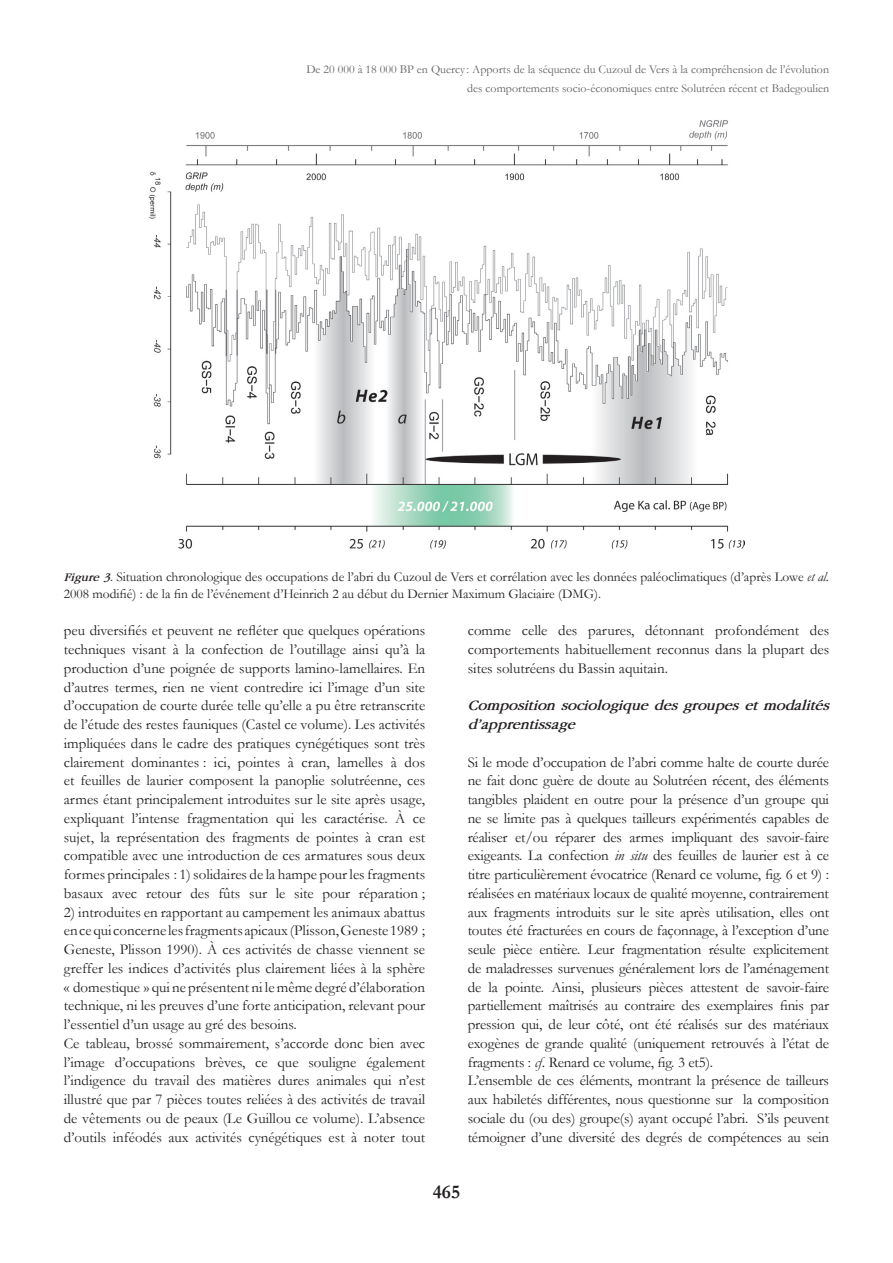
<style>
.page{position:relative;width:893px;height:1263px;background:#fff}
.page>*{position:absolute;margin:0;border:0;box-sizing:border-box;transform-origin:0 0}
.t1{font:700 19.5px "Garamond";color:#231f20}
.t2{font:15px/18.8px "Garamond";letter-spacing:-.01em;color:#231f20;text-align:justify}
.t3{font:italic 700 15px/18.8px "Garamond";letter-spacing:-.01em;color:#231f20}
.t4{font:13.5px/16.5px "Garamond";color:#231f20}
.t5{font:12px/18.8px "Garamond";color:#636366;text-align:right}
.s1{font-weight:700;font-style:italic;font-size:12px}
.s2{font-style:italic}
.s3{font-style:inherit}
</style>
<div class="page">
<img style="left:149px;top:120px;width:595px;height:429px">
<p class="t5" style="left:306px;top:59px;width:524px">De 20 000 à 18 000 BP en Quercy : Apports de la séquence du Cuzoul de Vers à la compréhension de l’évolution des comportements socio-économiques entre Solutréen récent et Badegoulien</p>
<p class="t4" style="left:64px;top:568px;width:767px"><span class="s1">Figure 3</span>. Situation chronologique des occupations de l’abri du Cuzoul de Vers et corrélation avec les données paléoclimatiques (d’après Lowe <span class="s2">et al.<br></span>2008 modifié) : de la fin de l’événement d’Heinrich 2 au début du Dernier Maximum Glaciaire (DMG).</p>
<p class="t2" style="left:64px;top:621px;width:363px">peu diversifiés et peuvent ne refléter que quelques opérations techniques visant à la confection de l’outillage ainsi qu’à la production d’une poignée de supports lamino-lamellaires. En d’autres termes, rien ne vient contredire ici l’image d’un site d’occupation de courte durée telle qu’elle a pu être retranscrite de l’étude des restes fauniques (Castel ce volume). Les activités impliquées dans le cadre des pratiques cynégétiques sont très clairement dominantes : ici, pointes à cran, lamelles à dos et feuilles de laurier composent la panoplie solutréenne, ces armes étant principalement introduites sur le site après usage, expliquant l’intense fragmentation qui les caractérise. À ce sujet, la représentation des fragments de pointes à cran est compatible avec une introduction de ces armatures sous deux formes principales : 1) solidaires de la hampe pour les fragments basaux avec retour des fûts sur le site pour réparation ;</p>
<p class="t2" style="left:64px;top:902px;width:363px;text-align:left">2) introduites en rapportant au campement les animaux abattus en ce qui concerne les fragments apicaux (Plisson, Geneste 1989 ; Geneste, Plisson 1990). À ces activités de chasse viennent se greffer les indices d’activités plus clairement liées à la sphère « domestique » qui ne présentent ni le même degré d’élaboration technique, ni les preuves d’une forte anticipation, relevant pour l’essentiel d’un usage au gré des besoins.<br>Ce tableau, brossé sommairement, s’accorde donc bien avec l’image d’occupations brèves, ce que souligne également l’indigence du travail des matières dures animales qui n’est illustré que par 7 pièces toutes reliées à des activités de travail de vêtements ou de peaux (Le Guillou ce volume). L’absence d’outils inféodés aux activités cynégétiques est à noter tout</p>
<p class="t2" style="left:468px;top:621px;width:363px">comme celle des parures, détonnant profondément des comportements habituellement reconnus dans la plupart des sites solutréens du Bassin aquitain.</p>
<p class="t3" style="left:468px;top:696px;width:363px">Composition sociologique des groupes et modalités d’apprentissage</p>
<p class="t2" style="left:468px;top:752px;width:363px;text-align:left">Si le mode d’occupation de l’abri comme halte de courte durée ne fait donc guère de doute au Solutréen récent, des éléments tangibles plaident en outre pour la présence d’un groupe qui ne se limite pas à quelques tailleurs expérimentés capables de réaliser et/ou réparer des armes impliquant des savoir-faire exigeants. La confection <span class="s2">in situ</span> des feuilles de laurier est à ce titre particulièrement évocatrice (Renard ce volume, fig. 6 et 9) : réalisées en matériaux locaux de qualité moyenne, contrairement aux fragments introduits sur le site après utilisation, elles ont toutes été fracturées en cours de façonnage, à l’exception d’une seule pièce entière. Leur fragmentation résulte explicitement de maladresses survenues généralement lors de l’aménagement de la pointe. Ainsi, plusieurs pièces attestent de savoir-faire partiellement maîtrisés au contraire des exemplaires finis par pression qui, de leur côté, ont été réalisés sur des matériaux exogènes de grande qualité (uniquement retrouvés à l’état de fragments : <span class="s2">cf.</span> Renard ce volume, fig. 3 et5).<br>L’ensemble de ces éléments, montrant la présence de tailleurs aux habiletés différentes, nous questionne sur la composition sociale du (ou des) groupe(s) ayant occupé l’abri. S’ils peuvent témoigner d’une diversité des degrés de compétences au sein</p>
<h1 class="t1" style="left:433px;top:1178px;width:29px">46<span class="s3">5</span></h1>
</div>
